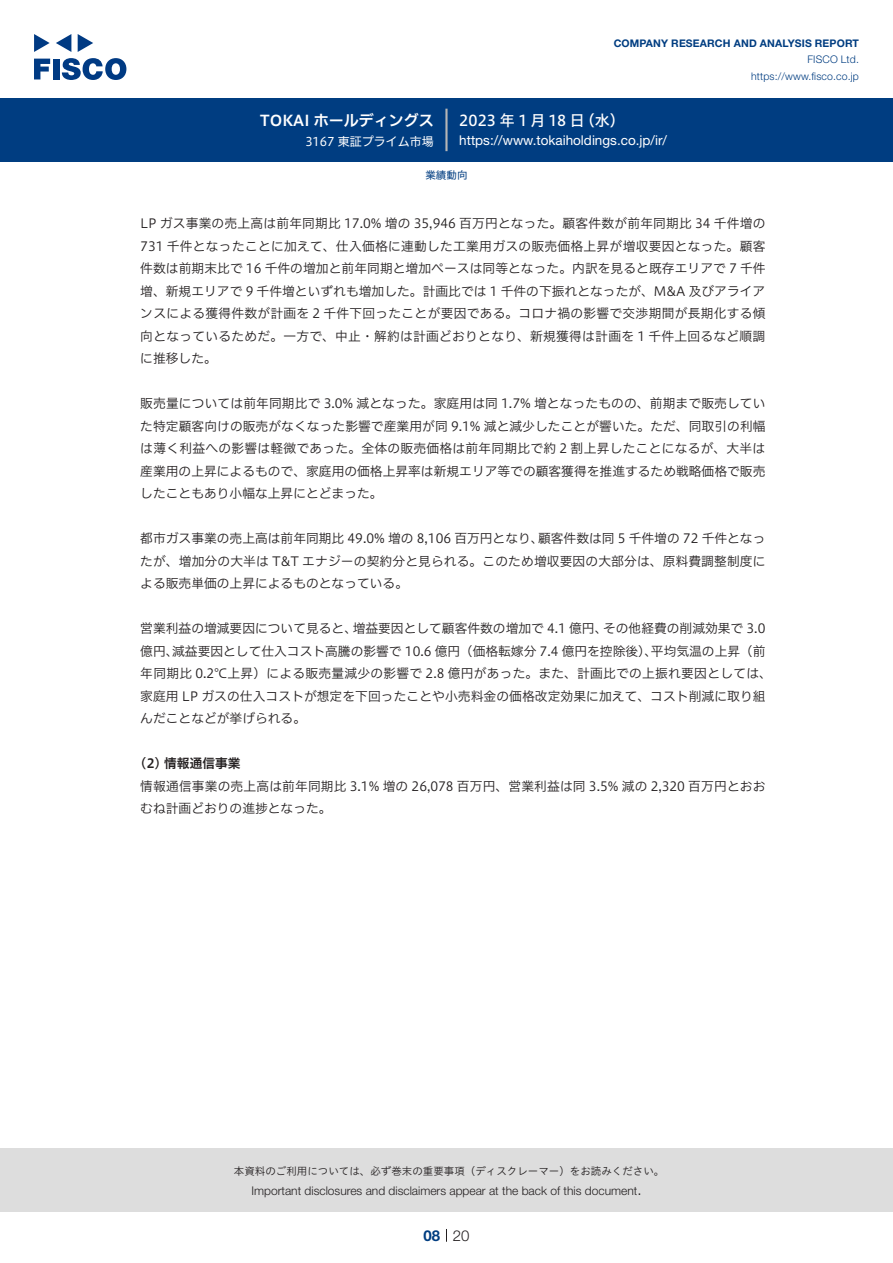
<style>
.page{position:relative;width:893px;height:1263px;background:#fff}
.page>*{position:absolute;margin:0;border:0;box-sizing:border-box;transform-origin:0 0}
.t1{font:15px "Hiragino UD Sans F Std N W5";letter-spacing:.005em;color:#fff}
.t2{font:15px "Hiragino UD Sans F Std N W6";color:#fff}
.t3{font:300 15px "Helvetica Neue LT Std";color:#231f20}
.t4{font:700 15px "Helvetica Neue LT Std";color:#003d81}
.t5{font:13.5px "Helvetica Neue LT Std";color:#fff}
.t6{font:12.75px/22.5px "Hiragino UD Sans F Std N W3";color:#231f20}
.t7{font:12.75px "Hiragino UD Sans F Std N W6";color:#231f20}
.t8{font:300 12px "Helvetica Neue LT Std";color:#231f20}
.t9{font:12px "Hiragino UD Sans F Std N W4";color:#fff}
.t10{font:10.5px "Hiragino UD Sans Std W3";color:#231f20}
.t11{font:700 10.5px "Helvetica Neue LT Std";letter-spacing:.015em;color:#003d81}
.t12{font:300 10.5px/16.5px "Helvetica Neue LT Std";letter-spacing:.015em;color:#003d81;text-align:right}
.t13{font:10.5px "Hiragino UD Sans F Std N W4";color:#003d81}
</style>
<div class="page">
<div style="left:0;top:1148px;width:893px;height:64px;background:#ddd"></div>
<svg style="left:34px;top:59px;width:16px;height:20px"></svg>
<div style="left:53px;top:59px;width:6px;height:20px;background:#003a83"></div>
<svg style="left:62px;top:58px;width:64px;height:22px"></svg>
<svg style="left:34px;top:34px;width:16px;height:18px"></svg>
<svg style="left:78px;top:34px;width:15px;height:18px"></svg>
<svg style="left:56px;top:34px;width:15px;height:18px"></svg>
<div style="left:0;top:98px;width:893px;height:64px;background:#003d81"></div>
<hr style="left:445px;top:109px;width:3px;height:42px;background:#b5b5b6">
<svg style="left:446px;top:1229px;width:1px;height:13px"></svg>
<p class="t2" style="left:260px;top:109px;width:175px">TOKAI ホールディングス</p>
<p class="t9" style="left:305px;top:132px;width:130px">3167 東証プライム市場</p>
<p class="t11" style="left:614px;top:37px;width:247px">COMPANY RESEARCH AND ANALYSIS REPORT</p>
<p class="t12" style="left:751px;top:51px;width:109px">FISCO Ltd. https://www.fisco.co j p.</p>
<p class="t1" style="left:580px;top:109px;width:46px">（水(</p>
<p class="t1" style="left:459px;top:109px;width:127px">2023 年 1 月 18 日</p>
<p class="t5" style="left:459px;top:132px;width:209px">https://www.tokaiholdings. c o j p. /i r/</p>
<p class="t13" style="left:425px;top:167px;width:43px">業績動向</p>
<p class="t6" style="left:140px;top:211px;width:627px;text-align:justify">LP ガス事業の売上高は前年同期比 17.0% 増の 35,946 百万円となった。顧客件数が前年同期比 34 千件増の731 千件となったことに加えて、仕入価格に連動した工業用ガスの販売価格上昇が増収要因となった。顧客件数は前期末比で 16 千件の増加と前年同期と増加ペースは同等となった。内訳を見ると既存エリアで 7 千件増、新規エリアで 9 千件増といずれも増加した。計画比では 1 千件の下振れとなったが、M&amp;A 及びアライアンスによる獲得件数が計画を 2 千件下回ったことが要因である。コロナ禍の影響で交渉期間が長期化する傾向となっているためだ。一方で、中止・解約は計画どおりとなり、新規獲得は計画を 1 千件上回るなど順調に推移した。</p>
<p class="t6" style="left:140px;top:391px;width:627px;text-align:justify">販売量については前年同期比で 3.0% 減となった。家庭用は同 1.7% 増となったものの、前期まで販売していた特定顧客向けの販売がなくなった影響で産業用が同 9.1% 減と減少したことが響いた。ただ、同取引の利幅は薄く利益への影響は軽微であった。全体の販売価格は前年同期比で約 2 割上昇したことになるが、大半は産業用の上昇によるもので、家庭用の価格上昇率は新規エリア等での顧客獲得を推進するため戦略価格で販売したこともあり小幅な上昇にとどまった。</p>
<p class="t6" style="left:538px;top:526px;width:229px">顧客件数は同 5 千件増の 72 千件となっ</p>
<p class="t6" style="left:140px;top:526px;width:627px">都市ガス事業の売上高は前年同期比 49.0% 増の 8,106 百万円となり、<br>たが、増加分の大半は T&amp;T エナジーの契約分と見られる。このため増収要因の大部分は、原料費調整制度による販売単価の上昇によるものとなっている。</p>
<p class="t6" style="left:603px;top:616px;width:164px">その他経費の削減効果で 3.0</p>
<p class="t6" style="left:353px;top:616px;width:256px">増益要因として顧客件数の増加で 4.1 億円、</p>
<p class="t6" style="left:140px;top:616px;width:218px">営業利益の増減要因について見ると、</p>
<p class="t6" style="left:651px;top:639px;width:116px">平均気温の上昇（前</p>
<p class="t6" style="left:140px;top:639px;width:633px">億円、<br>年同期比 0.2℃上昇）による販売量減少の影響で 2.8 億円があった。また、計画比での上振れ要因としては、家庭用 LP ガスの仕入コストが想定を下回ったことや小売料金の価格改定効果に加えて、コスト削減に取り組んだことなどが挙げられる。</p>
<p class="t7" style="left:140px;top:754px;width:102px">2( ) 情報通信事業</p>
<p class="t6" style="left:140px;top:774px;width:627px">情報通信事業の売上高は前年同期比 3.1% 増の 26,078 百万円、営業利益は同 3.5% 減の 2,320 百万円とおおむね計画どおりの進捗となった。</p>
<p class="t6" style="left:172px;top:639px;width:487px">減益要因として仕入コスト高騰の影響で 10.6 億円（価格転嫁分 7.4 億円を控除後）、</p>
<p class="t10" style="left:234px;top:1163px;width:432px">本資料のご利用については、必ず巻末の重要事項（ディスクレーマー）をお読みください。</p>
<p class="t3" style="left:637px;top:1180px;width:6px">.</p>
<p class="t8" style="left:251px;top:1183px;width:387px">Important disclosures and disclaimers appear at the back of this document</p>
<p class="t4" style="left:423px;top:1226px;width:18px">08</p>
<p class="t3" style="left:453px;top:1226px;width:18px">20</p>
</div>
